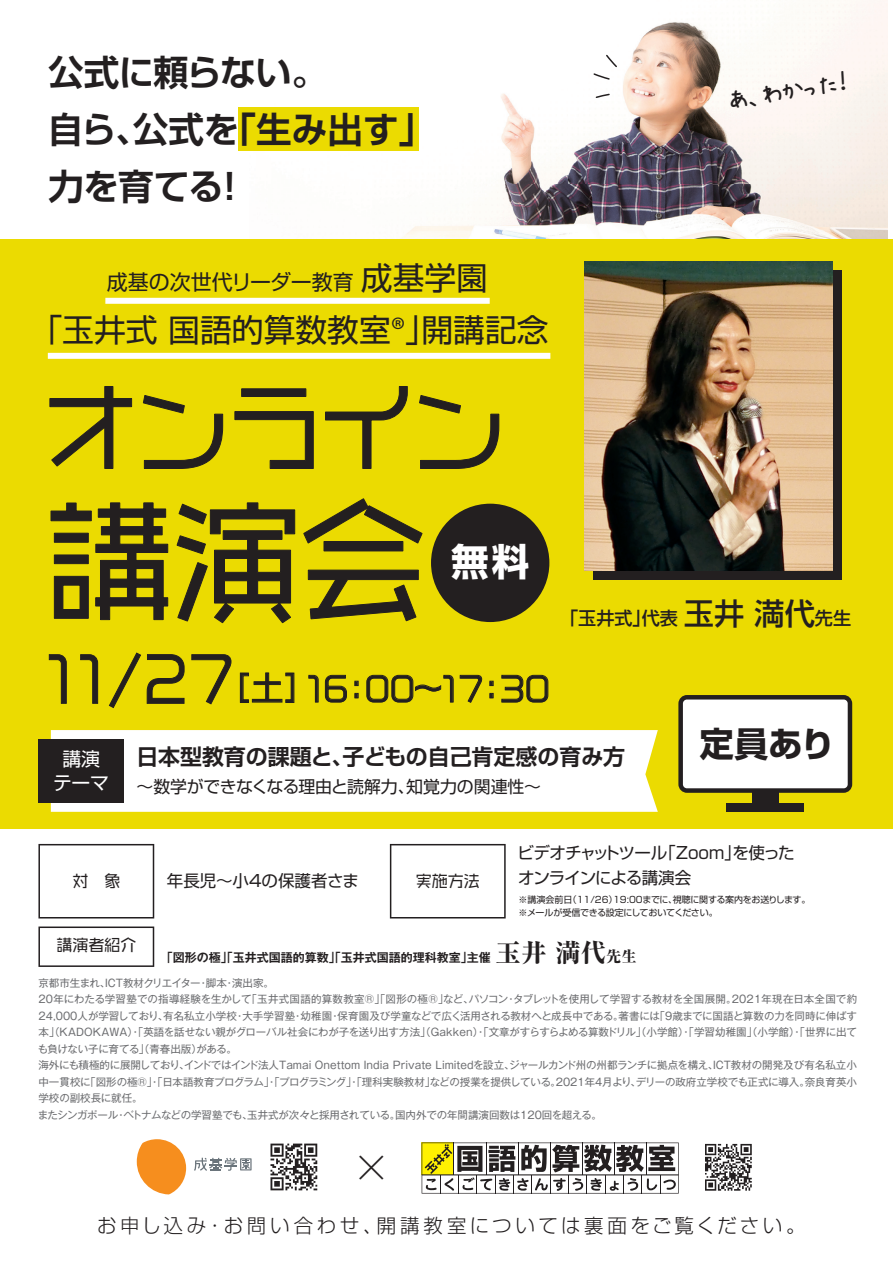
<style>
.page{position:relative;width:893px;height:1263px;background:#fff}
.page>*{position:absolute;margin:0;border:0;box-sizing:border-box;transform-origin:0 0}
.t1{font:129.6px "VDL Giga Jr Medium";color:#231f20}
.t2{font:92.55px "VDL Giga Jr Medium";letter-spacing:-.005em;color:#231f20}
.t3{font:300 expanded 39.3px "Shin Go Pro";color:#231f20}
.t4{font:700 37.65px "Shin Go Pro";color:#fff}
.t5{font:700 35.55px/57.4px "Shin Go Pro De";letter-spacing:-.01em;color:#231f20}
.t6{font:700 34.35px "Shin Go Pro";color:#231f20}
.t7{font:32.7px "VDL Giga Jr Medium";color:#231f20}
.t8{font:31.8px "Shin Go Pro";color:#231f20}
.t9{font:28.05px "AP Japanesefont";color:#231f20}
.t10{font:700 21.9px "Shin Go Pro De";color:#231f20}
.t11{font:21px "Shin Go Pro";color:#231f20}
.t12{font:300 19.5px "Shin Go Pro";letter-spacing:.18em;color:#231f20}
.t13{font:18.9px/24.6px "Shin Go Pro";color:#fff;text-align:center}
.t14{font:500 18.15px "Shin Go Pro";color:#231f20}
.t15{font:16.95px "Shin Go Pro";letter-spacing:-.005em;color:#231f20}
.t16{font:16.5px/25.5px "Shin Go Pro";letter-spacing:-.07em;color:#231f20}
.t17{font:16.5px "Shin Go Pro";color:#231f20}
.t18{font:16.05px "VDL Giga Jr Medium";color:#231f20}
.t19{font:700 12px "Gothic MB101 Pro De";color:#231f20}
.t20{font:10.5px/16.5px "Gothic MB101 Pro";letter-spacing:-.005em;color:#6c6d70}
.t21{font:9px/13.5px "Shin Go Pro";letter-spacing:-.03em;color:#231f20}
.s1{font-size:31.8px}
.s2{font-family:"Koz Go Pr 6 N"}
.s3{font-size:59.85px}
.s4{font-size:30.15px}
.s5{font-family:"Ryumin Pro";font-weight:800;font-size:25.5px}
.s6{font-family:"Ryumin Pro";font-weight:800;font-size:15.3px}
</style>
<div class="page">
<svg style="left:38px;top:844px;width:116px;height:74px"></svg>
<svg style="left:38px;top:926px;width:116px;height:41px"></svg>
<svg style="left:422px;top:1142px;width:257px;height:51px"></svg>
<hr style="left:518px;top:1143px;width:1px;height:32px;background:#231f20">
<hr style="left:550px;top:1143px;width:1px;height:32px;background:#231f20">
<hr style="left:582px;top:1143px;width:1px;height:32px;background:#231f20">
<hr style="left:614px;top:1143px;width:1px;height:32px;background:#231f20">
<hr style="left:646px;top:1143px;width:1px;height:32px;background:#231f20">
<svg style="left:705px;top:1144px;width:47px;height:47px"></svg>
<svg style="left:137px;top:1139px;width:49px;height:55px"></svg>
<svg style="left:194px;top:1158px;width:58px;height:13px"></svg>
<svg style="left:270px;top:1143px;width:47px;height:47px"></svg>
<img style="left:250px;top:0;width:638px;height:239px">
<svg style="left:592px;top:53px;width:26px;height:28px"></svg>
<svg style="left:595px;top:93px;width:16px;height:6px"></svg>
<div style="left:0;top:239px;width:893px;height:589px;background:#ebdb01"></div>
<svg style="left:593px;top:270px;width:248px;height:309px;background:#302a28"></svg>
<img style="left:585px;top:262px;width:247px;height:308px">
<div style="left:238px;top:108px;width:181px;height:43px;background:#ebdb01"></div>
<svg style="left:49px;top:654px;width:18px;height:50px"></svg>
<svg style="left:80px;top:654px;width:18px;height:50px"></svg>
<svg style="left:108px;top:652px;width:77px;height:56px"></svg>
<svg style="left:191px;top:654px;width:41px;height:51px"></svg>
<svg style="left:308px;top:675px;width:11px;height:28px"></svg>
<svg style="left:325px;top:675px;width:22px;height:28px"></svg>
<svg style="left:355px;top:681px;width:4px;height:5px"></svg>
<svg style="left:355px;top:693px;width:4px;height:5px"></svg>
<svg style="left:366px;top:674px;width:116px;height:29px"></svg>
<svg style="left:490px;top:681px;width:3px;height:5px"></svg>
<svg style="left:490px;top:693px;width:3px;height:5px"></svg>
<svg style="left:501px;top:674px;width:48px;height:29px"></svg>
<svg style="left:240px;top:672px;width:55px;height:31px"></svg>
<div style="left:51px;top:730px;width:607px;height:82px;background:#fff"></div>
<div style="left:38px;top:739px;width:86px;height:63px;background:#231f20"></div>
<svg style="left:49px;top:386px;width:83px;height:83px"></svg>
<svg style="left:142px;top:395px;width:81px;height:74px"></svg>
<svg style="left:234px;top:388px;width:80px;height:81px"></svg>
<svg style="left:325px;top:386px;width:83px;height:83px"></svg>
<svg style="left:419px;top:395px;width:81px;height:74px"></svg>
<svg style="left:50px;top:502px;width:118px;height:118px"></svg>
<svg style="left:176px;top:502px;width:119px;height:122px"></svg>
<svg style="left:303px;top:498px;width:120px;height:124px"></svg>
<div style="left:431px;top:504px;width:118px;height:118px;background:#231f20;border-radius:50%"></div>
<div style="left:48px;top:353px;width:502px;height:6px;background:#fff"></div>
<div style="left:105px;top:298px;width:385px;height:6px;background:#fff"></div>
<svg style="left:678px;top:695px;width:174px;height:98px;background:#e1e1de"></svg>
<div style="left:726px;top:804px;width:78px;height:8px;background:#231f20"></div>
<div style="left:752px;top:790px;width:26px;height:18px;background:#231f20"></div>
<svg style="left:390px;top:844px;width:116px;height:74px"></svg>
<h3 class="t5" style="left:48px;top:39px;width:388px">公式に頼らない。<br>自ら、公式を「生み出す」力を育てる！</h3>
<h3 class="t11" style="left:107px;top:265px;width:383px">成基の次世代リーダー教育 <span class="s1">成基学園</span></h3>
<h3 class="t8" style="left:31px;top:304px;width:520px">「玉井式 国語的算数教室<span class="s2">®</span>」開講記念</h3>
<h2 class="t2" style="left:44px;top:364px;width:462px">オンライン</h2>
<h1 class="t1" style="left:45px;top:474px;width:385px">講演会</h1>
<h3 class="t4" style="left:451px;top:531px;width:80px">無料</h3>
<h3 class="t7" style="left:45px;top:667px;width:507px"><span class="s3">11/27</span>[土] 16：00～17：30</h3>
<h3 class="t9" style="left:725px;top:88px;width:126px;rotate:-10deg">あ、わかった！</h3>
<h3 class="t14" style="left:560px;top:603px;width:293px">「玉井式」代表 <span class="s4">玉井 満代</span>先生</h3>
<h3 class="t13" style="left:53px;top:744px;width:57px">講演テーマ</h3>
<h3 class="t10" style="left:136px;top:739px;width:490px">日本型教育の課題と、子どもの自己肯定感の育み方</h3>
<h3 class="t15" style="left:137px;top:773px;width:406px">～数学ができなくなる理由と読解力、知覚力の関連性～</h3>
<h3 class="t6" style="left:700px;top:717px;width:137px">定員あり</h3>
<h3 class="t18" style="left:72px;top:870px;width:50px">対　象</h3>
<h3 class="t17" style="left:167px;top:867px;width:194px">年長児～小4の保護者さま</h3>
<h3 class="t18" style="left:416px;top:870px;width:66px">実施方法</h3>
<h3 class="t16" style="left:518px;top:838px;width:278px">ビデオチャットツール「Ｚｏｏｍ」を使ったオンラインによる講演会</h3>
<p class="t21" style="left:518px;top:892px;width:293px">※講演会前日（11/26）19:00までに、視聴に関する案内をお送りします。※メールが受信できる設定にしておいてください。</p>
<h3 class="t18" style="left:56px;top:935px;width:82px">講演者紹介</h3>
<p class="t19" style="left:161px;top:948px;width:477px">「図形の極」「玉井式国語的算数」「玉井式国語的理科教室」主催<span class="s5">玉井 満代</span><span class="s6">先生</span></p>
<p class="t20" style="left:38px;top:973px;width:821px">京都市生まれ、ICT教材クリエイター・脚本・演出家。<br>20年にわたる学習塾での指導経験を生かして「玉井式国語的算数教室®」「図形の極®」など、パソコン・タブレットを使用して学習する教材を全国展開。2021年現在日本全国で約24,000人が学習しており、有名私立小学校・大手学習塾・幼稚園・保育園及び学童などで広く活用される教材へと成長中である。著書には「9歳までに国語と算数の力を同時に伸ばす本」（KADOKAWA）・「英語を話せない親がグローバル社会にわが子を送り出す方法」（Gakken）・「文章がすらすらよめる算数ドリル」（小学館）・「学習幼稚園」（小学館）・「世界に出ても負けない子に育てる」（青春出版）がある。<br>海外にも積極的に展開しており、インドではインド法人Tamai Onettom India Private Limitedを設立、ジャールカンド州の州都ランチに拠点を構え、ICT教材の開発及び有名私立小中一貫校に「図形の極®」・「日本語教育プログラム」・「プログラミング」・「理科実験教材」などの授業を提供している。2021年4月より、デリーの政府立学校でも正式に導入。奈良育英小学校の副校長に就任。<br>またシンガポール・ベトナムなどの学習塾でも、玉井式が次々と採用されている。国内外での年間講演回数は120回を超える。</p>
<h3 class="t3" style="left:352px;top:1136px;width:41px">×</h3>
<h3 class="t12" style="left:97px;top:1209px;width:710px">お申し込み・お問い合わせ、開講教室については裏面をご覧ください。</h3>
</div>
